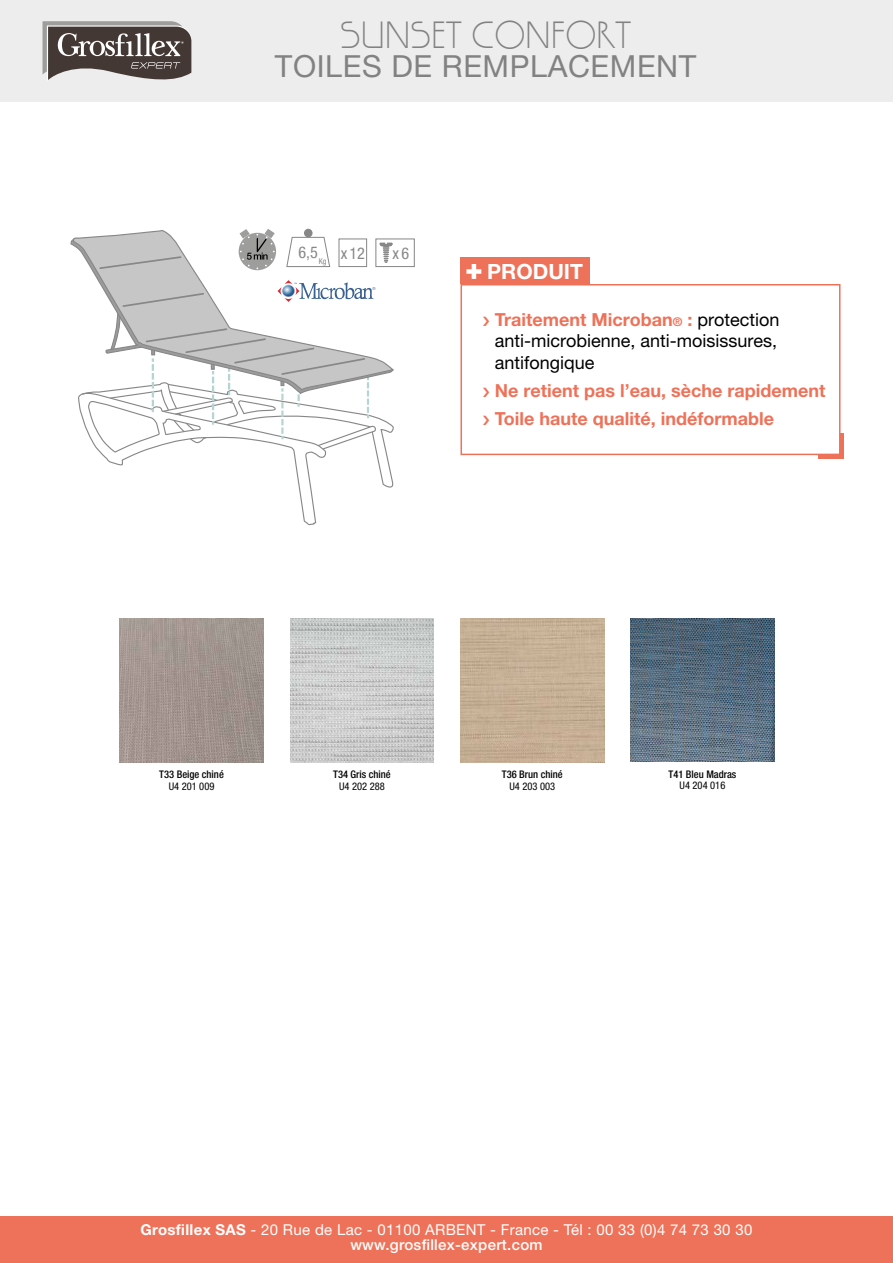
<style>
.page{position:relative;width:893px;height:1263px;background:#fff}
.page>*{position:absolute;margin:0;border:0;box-sizing:border-box;transform-origin:0 0}
.t1{font:33.3px "Gallery";color:#828282}
.t2{font:30.45px "Helvetica Neue LT Std";letter-spacing:.02em;color:#828282}
.t3{font:700 21px "Helvetica Neue LT Std";color:#fff}
.t4{font:18px/21.6px "Helvetica Neue LT Std";color:#000}
.t5{font:700 18px/28px "Helvetica Neue LT Std";color:#ee7259}
.t6{font:condensed 16.2px "Helvetica Neue LT Std";color:#878787}
.t7{font:15px/15px "Helvetica Neue LT Std";letter-spacing:.02em;color:#fff;text-align:center}
.t8{font:500 condensed 10.5px "Helvetica Neue LT Pro";color:#000}
.t9{font:condensed 10.5px "Helvetica Neue LT Pro";color:#000}
.t10{font:condensed 8.1px "Helvetica Neue LT Std";color:#878787}
.s1{font-weight:700;color:#ee7259}
.s2{font-weight:700;font-size:12px;color:#ee7259}
.s3{font-weight:700}
.s4{font-weight:500}
</style>
<div class="page">
<svg style="left:73px;top:230px;width:295px;height:50px"></svg>
<svg style="left:98px;top:255px;width:85px;height:15px"></svg>
<div style="left:0;top:0;width:893px;height:102px;background:#ededed"></div>
<div style="left:0;top:1216px;width:893px;height:47px;background:#ee7259"></div>
<svg style="left:43px;top:21px;width:148px;height:59px;background:#776f6c"></svg>
<img style="left:120px;top:619px;width:143px;height:143px">
<img style="left:290px;top:619px;width:144px;height:143px">
<img style="left:460px;top:619px;width:144px;height:143px">
<img style="left:631px;top:618px;width:143px;height:144px">
<div style="left:460px;top:258px;width:130px;height:26px;background:#ee7259"></div>
<div style="left:818px;top:433px;width:25px;height:25px;background:#ee7259"></div>
<div style="left:461px;top:285px;width:379px;height:169px;background:#fff"></div>
<div style="left:460px;top:284px;width:380px;height:171px;border:2px solid #ee7259"></div>
<svg style="left:466px;top:264px;width:15px;height:15px"></svg>
<svg style="left:78px;top:280px;width:316px;height:245px"></svg>
<svg style="left:239px;top:233px;width:37px;height:37px"></svg>
<svg style="left:240px;top:229px;width:35px;height:40px"></svg>
<div style="left:339px;top:239px;width:28px;height:28px;background:#fff"></div>
<div style="left:338px;top:238px;width:29px;height:29px;border:1px solid #878787"></div>
<div style="left:375px;top:238px;width:40px;height:29px;border:1px solid #878787"></div>
<div style="left:304px;top:229px;width:9px;height:8px;background:#878787;border-radius:50%"></div>
<svg style="left:286px;top:237px;width:44px;height:30px"></svg>
<svg style="left:379px;top:243px;width:14px;height:20px"></svg>
<h1 class="t1" style="left:340px;top:14px;width:292px">SUNSET CONFORT</h1>
<h2 class="t2" style="left:275px;top:48px;width:423px">TOILES DE REMPLACEMENT</h2>
<p class="t6" style="left:299px;top:243px;width:21px">6,5</p>
<p class="t6" style="left:341px;top:243px;width:26px">x12</p>
<p class="t6" style="left:392px;top:243px;width:18px">x 6</p>
<p class="t10" style="left:319px;top:256px;width:9px">Kg</p>
<h3 class="t3" style="left:487px;top:258px;width:97px">PRODUIT</h3>
<p class="t4" style="left:495px;top:308px;width:286px"><span class="s1">Traitement Microban</span><span class="s2">®</span> <span class="s1">:</span> protection anti-microbienne, anti-moisissures, antifongique</p>
<p class="t5" style="left:495px;top:376px;width:332px">Ne retient pas l’eau, sèche rapidement<br>Toile haute qualité, indéformable</p>
<p class="t8" style="left:159px;top:768px;width:66px">T33 Beige chiné</p>
<p class="t9" style="left:169px;top:780px;width:47px">U4 201 009</p>
<p class="t8" style="left:333px;top:768px;width:59px">T34 Gris chiné</p>
<p class="t9" style="left:339px;top:780px;width:47px">U4 202 288</p>
<p class="t8" style="left:502px;top:768px;width:62px">T36 Brun chiné</p>
<p class="t9" style="left:509px;top:780px;width:47px">U4 203 003</p>
<p class="t8" style="left:668px;top:768px;width:69px">T41 Bleu Madras</p>
<p class="t9" style="left:680px;top:779px;width:47px">U4 204 016</p>
<p class="t7" style="left:141px;top:1222px;width:613px"><span class="s3">Grosfillex SAS</span> - 20 Rue de Lac - 01100 ARBENT - France - Tél : 00 33 (0)4 74 73 30 30 <span class="s4">www.grosfillex-expert.com</span></p>
</div>
